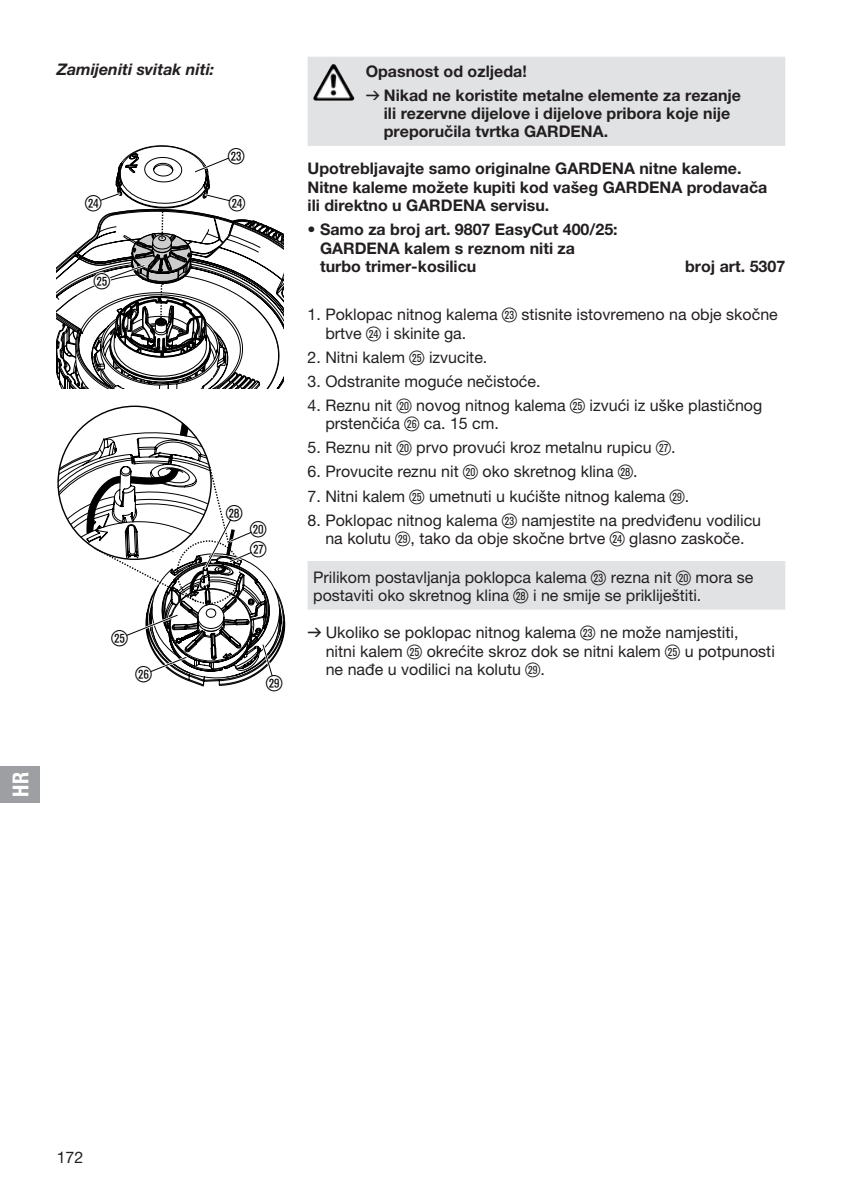
<style>
.page{position:relative;width:842px;height:1191px;background:#fff}
.page>*{position:absolute;margin:0;border:0;box-sizing:border-box;transform-origin:0 0}
.t1{font:22px/20px "Ziffernim Kreisund Quadrat BQ";color:#000}
.t2{font:22px "GARDENA Pro Bo Cond";color:#fff}
.t3{font:16px/18.4px "GARDENA Pro";color:#231f20}
.t4{font:700 16px/18.4px "GARDENA Pro";color:#231f20}
.t5{font:italic 700 16px "GARDENA Pro";color:#231f20}
.s1{font-family:"Formdruck";font-weight:400}
.s2{font-family:"Ziffernim Kreisund Quadrat BQ";font-size:20px}
.s3{font-family:"Formdruck"}
</style>
<div class="page">
<svg style="left:308px;top:57px;width:477px;height:552px"></svg>
<svg style="left:57px;top:145px;width:226px;height:243px"></svg>
<div style="left:93px;top:272px;width:18px;height:18px;background:#fff;border-radius:50%"></div>
<svg style="left:57px;top:422px;width:229px;height:265px"></svg>
<img style="left:315px;top:64px;width:18px;height:31px">
<div style="left:0;top:766px;width:40px;height:36px;background:#9d9fa2"></div>
<p class="t5" style="left:57px;top:60px;width:159px">Zamijeniti svitak niti:</p>
<h1 class="t1" style="left:228px;top:146px;width:18px">d</h1>
<h1 class="t1" style="left:85px;top:193px;width:18px">f</h1>
<h1 class="t1" style="left:229px;top:193px;width:18px">f</h1>
<h1 class="t1" style="left:94px;top:271px;width:18px">g</h1>
<h1 class="t1" style="left:112px;top:629px;width:18px">g</h1>
<h1 class="t1" style="left:136px;top:665px;width:18px">h</h1>
<h1 class="t1" style="left:226px;top:503px;width:18px">k</h1>
<h1 class="t1" style="left:250px;top:519px;width:18px">p j</h1>
<h1 class="t1" style="left:266px;top:673px;width:18px">l</h1>
<p class="t4" style="left:366px;top:58px;width:377px;line-height:24px">Opasnost od ozljeda!<br><span class="s1">v</span> Nikad ne koristite metalne elemente za rezanje</p>
<p class="t4" style="left:384px;top:104px;width:348px">ili rezervne dijelove i dijelove pribora koje nije preporučila tvrtka GARDENA.</p>
<p class="t4" style="left:308px;top:159px;width:461px">Upotrebljavajte samo originalne GARDENA nitne kaleme.<br>Nitne kaleme možete kupiti kod vašeg GARDENA prodavača ili direktno u GARDENA servisu.</p>
<p class="t4" style="left:320px;top:220px;width:299px;text-indent:-12px">• Samo za broj art. 9807 EasyCut 400/25:<br>GARDENA kalem s reznom niti za turbo trimer-kosilicu</p>
<p class="t4" style="left:685px;top:257px;width:102px">broj art. 5307</p>
<p class="t3" style="left:325px;top:305px;width:454px;text-indent:-18px">1. Poklopac nitnog kalema <span class="s2">d</span> stisnite istovremeno na obje skočne brtve <span class="s2">f</span> i skinite ga.</p>
<p class="t3" style="left:308px;top:348px;width:181px">2. Nitni kalem <span class="s2">g</span> izvucite.</p>
<p class="t3" style="left:308px;top:372px;width:234px">3. Odstranite moguće nečistoće.</p>
<p class="t3" style="left:325px;top:396px;width:438px;text-indent:-18px">4. Reznu nit <span class="s2">p</span> novog nitnog kalema <span class="s2">g</span> izvući iz uške plastičnog prstenčića <span class="s2">h</span> ca. 15 cm.</p>
<p class="t3" style="left:308px;top:438px;width:369px">5. Reznu nit <span class="s2">p</span> prvo provući kroz metalnu rupicu <span class="s2">j</span>.</p>
<p class="t3" style="left:308px;top:462px;width:331px">6. Provucite reznu nit <span class="s2">p</span> oko skretnog klina <span class="s2">k</span>.</p>
<p class="t3" style="left:308px;top:486px;width:383px">7. Nitni kalem <span class="s2">g</span> umetnuti u kućište nitnog kalema <span class="s2">l</span>.</p>
<p class="t3" style="left:308px;top:510px;width:455px;text-align:center">8. Poklopac nitnog kalema <span class="s2">d</span> namjestite na predviđenu vodilicu na kolutu <span class="s2">l</span>, tako da obje skočne brtve <span class="s2">f</span> glasno zaskoče.</p>
<p class="t3" style="left:313px;top:567px;width:442px">Prilikom postavljanja poklopca kalema <span class="s2">d</span> rezna nit <span class="s2">p</span> mora se postaviti oko skretnog klina <span class="s2">k</span> i ne smije se prikliještiti.</p>
<p class="t3" style="left:326px;top:623px;width:451px;text-indent:-18px"><span class="s3">v</span> Ukoliko se poklopac nitnog kalema <span class="s2">d</span> ne može namjestiti,<br>nitni kalem <span class="s2">g</span> okrećite skroz dok se nitni kalem <span class="s2">g</span> u potpunosti ne nađe u vodilici na kolutu <span class="s2">l</span>.</p>
<h1 class="t2" style="left:7px;top:796px;width:26px;rotate:-90deg">HR</h1>
<p class="t3" style="left:57px;top:1147px;width:28px">172</p>
</div>
